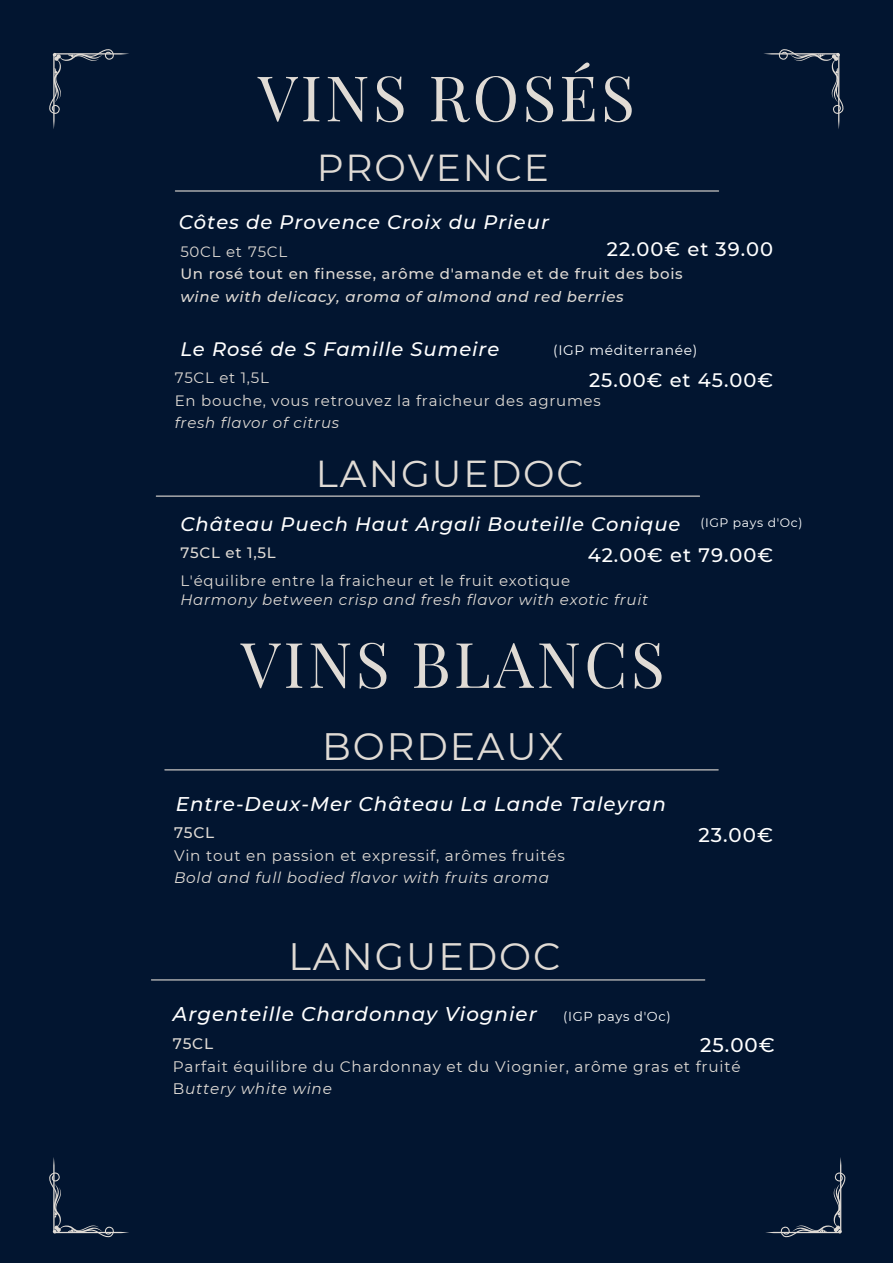
<style>
.page{position:relative;width:893px;height:1264px;background:#fff}
.page>*{position:absolute;margin:0;border:0;box-sizing:border-box;transform-origin:0 0}
.t1{font:62.85px "Playfair Display";letter-spacing:.05em;color:#e0dbd5}
.t2{font:38.1px "Montserrat";letter-spacing:.05em;color:#e0dbd5}
.t3{font:37.5px "Montserrat";letter-spacing:.05em;color:#e0dbd5}
.t4{font:italic 500 19.8px "Montserrat";letter-spacing:.05em;color:#fff}
.t5{font:500 19.8px "Montserrat";letter-spacing:.05em;color:#fff}
.t6{font:italic 500 19.5px "Montserrat";letter-spacing:.05em;color:#fff}
.t7{font:500 19.5px "Montserrat";letter-spacing:.05em;color:#fff}
.t8{font:15.3px/22.5px "Montserrat";letter-spacing:.05em;color:#e0dbd5}
.t9{font:italic 15.3px "Montserrat";letter-spacing:.05em;color:#e0dbd5}
.t10{font:500 15.3px "Montserrat";letter-spacing:.05em;color:#e0dbd5}
.t11{font:15px/22.5px "Montserrat";letter-spacing:.05em;color:#e0dbd5}
.t12{font:italic 15px "Montserrat";letter-spacing:.05em;color:#e0dbd5}
.t13{font:500 15px "Montserrat";letter-spacing:.05em;color:#e0dbd5}
.t14{font:italic 500 15px "Montserrat";letter-spacing:.05em;color:#e0dbd5}
.t15{font:13.8px "Montserrat";letter-spacing:.05em;color:#fff}
.t16{font:13.05px "Montserrat";letter-spacing:.05em;color:#fff}
.t17{font:12.3px "Montserrat";letter-spacing:.05em;color:#fff}
.s1{font-style:italic}
</style>
<div class="page">
<div style="left:0;top:0;width:892px;height:1262px;background:#021530"></div>
<svg style="left:49px;top:49px;width:80px;height:80px"></svg>
<svg style="left:764px;top:49px;width:79px;height:80px"></svg>
<svg style="left:49px;top:1157px;width:80px;height:80px"></svg>
<svg style="left:765px;top:1157px;width:80px;height:80px"></svg>
<hr style="left:175px;top:190px;width:543px;height:1px;background:#e0dbd5">
<hr style="left:165px;top:769px;width:553px;height:1px;background:#e0dbd5">
<hr style="left:151px;top:979px;width:553px;height:1px;background:#e0dbd5">
<hr style="left:156px;top:495px;width:543px;height:1px;background:#e0dbd5">
<h1 class="t1" style="left:258px;top:53px;width:378px">VINS ROSÉS</h1>
<h3 class="t3" style="left:317px;top:145px;width:234px">PROVENCE</h3>
<p class="t6" style="left:179px;top:210px;width:371px">Côtes de Provence Croix du Prieur</p>
<p class="t11" style="left:180px;top:240px;width:108px">50CL et 75CL</p>
<p class="t13" style="left:180px;top:264px;width:504px">Un rosé tout en finesse, arôme d'amande et de fruit des bois</p>
<p class="t14" style="left:180px;top:287px;width:445px">wine with delicacy, aroma of almond and red berries</p>
<p class="t7" style="left:606px;top:237px;width:168px">22.00€ et 39.00</p>
<p class="t6" style="left:180px;top:337px;width:320px">Le Rosé de S Famille Sumeire</p>
<p class="t11" style="left:175px;top:367px;width:427px">75CL et 1,5L<br>En bouche, vous retrouvez la fraicheur des agrumes</p>
<p class="t12" style="left:175px;top:414px;width:166px">fresh flavor of citrus</p>
<p class="t15" style="left:553px;top:341px;width:146px">(IGP méditerranée)</p>
<p class="t7" style="left:589px;top:368px;width:185px">25.00€ et 45.00€</p>
<h3 class="t3" style="left:316px;top:450px;width:269px">LANGUEDOC</h3>
<p class="t6" style="left:180px;top:512px;width:501px">Château Puech Haut Argali Bouteille Conique</p>
<p class="t7" style="left:587px;top:543px;width:187px">42.00€ et 79.00€</p>
<p class="t17" style="left:700px;top:515px;width:103px">(IGP pays d'Oc)</p>
<p class="t13" style="left:180px;top:543px;width:97px">75CL et 1,5L</p>
<p class="t11" style="left:180px;top:569px;width:391px">L'équilibre entre la fraicheur et le fruit exotique</p>
<p class="t12" style="left:180px;top:590px;width:469px">Harmony between crisp and fresh flavor with exotic fruit</p>
<h1 class="t1" style="left:241px;top:620px;width:425px">VINS BLANCS</h1>
<h2 class="t2" style="left:322px;top:723px;width:243px">BORDEAUX</h2>
<p class="t4" style="left:176px;top:791px;width:491px">Entre-Deux-Mer Château La Lande Taleyran</p>
<p class="t10" style="left:174px;top:823px;width:42px">75CL</p>
<p class="t8" style="left:174px;top:843px;width:392px">Vin tout en passion et expressif, arômes fruités</p>
<p class="t9" style="left:174px;top:868px;width:376px">Bold and full bodied flavor with fruits aroma</p>
<p class="t5" style="left:698px;top:823px;width:76px">23.00€</p>
<h2 class="t2" style="left:288px;top:933px;width:274px">LANGUEDOC</h2>
<p class="t4" style="left:173px;top:1001px;width:365px">Argenteille Chardonnay Viognier</p>
<p class="t10" style="left:173px;top:1034px;width:42px">75CL</p>
<p class="t8" style="left:173px;top:1054px;width:569px">Parfait équilibre du Chardonnay et du Viognier, arôme gras et fruité<br>B<span class="s1">uttery white wine</span></p>
<p class="t16" style="left:563px;top:1008px;width:109px">(IGP pays d'Oc)</p>
<p class="t5" style="left:700px;top:1032px;width:76px">25.00€</p>
</div>
